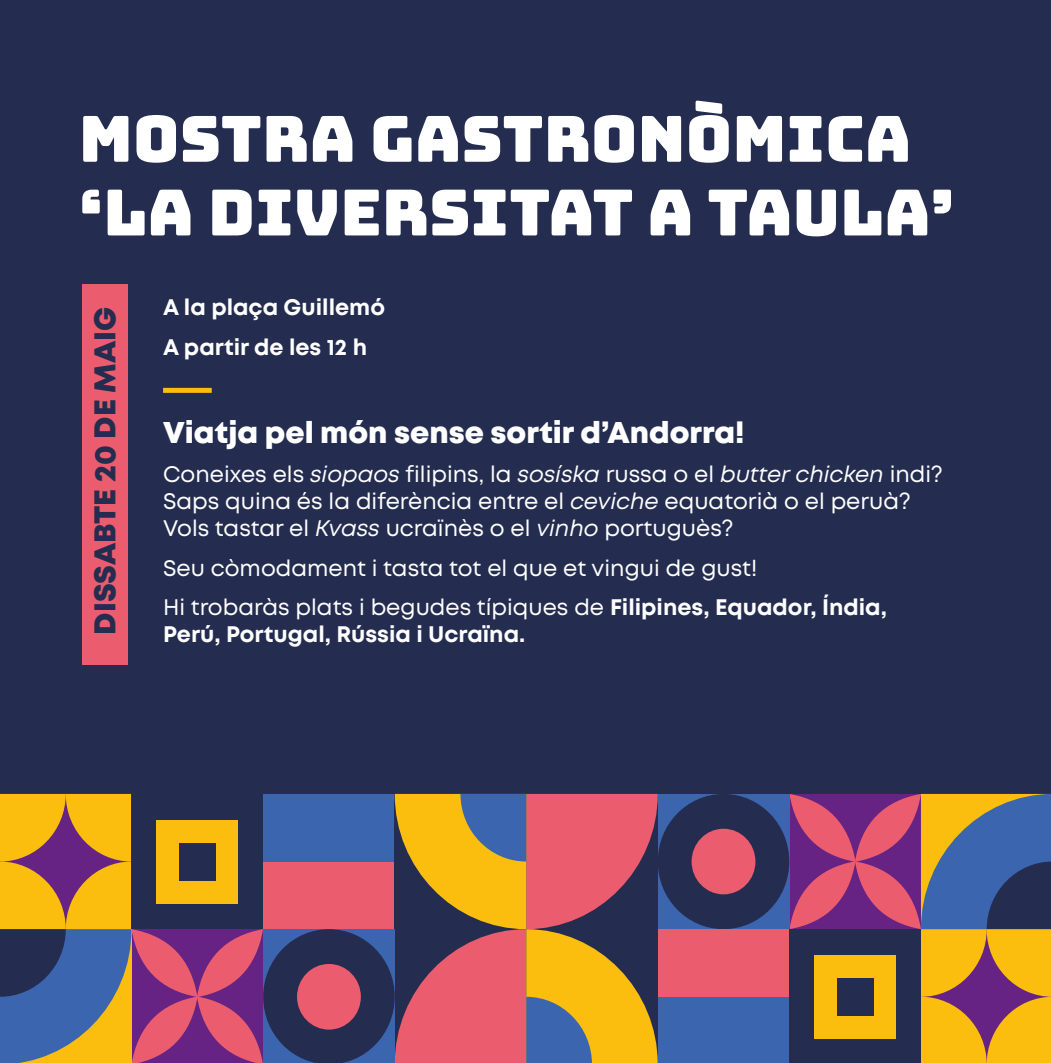
<style>
.page{position:relative;width:1051px;height:1063px;background:#fff}
.page>*{position:absolute;margin:0;border:0;box-sizing:border-box;transform-origin:0 0}
.t1{font:63.5px/73.8px "Bungee";color:#fff}
.t2{font:800 30px "Mont";color:#fff}
.t3{font:800 30px "Mont";color:#242d50}
.t4{font:22.5px/27px "Mont";color:#fff}
.t5{font:700 22.5px/39.5px "Mont";color:#fff}
.s1{font-style:italic}
.s2{font-weight:700}
</style>
<div class="page">
<div style="left:0;top:0;width:1051px;height:1062px;background:#242d50"></div>
<div style="left:82px;top:284px;width:45px;height:380px;background:#eb5d6e"></div>
<div style="left:163px;top:388px;width:49px;height:5px;background:#fcbe0e"></div>
<div style="left:657px;top:793px;width:132px;height:136px;background:#3b66af"></div>
<div style="left:657px;top:793px;width:132px;height:136px;background:#242d50;border-radius:50%"></div>
<div style="left:691px;top:828px;width:64px;height:66px;background:#eb5d6e;border-radius:50%"></div>
<div style="left:263px;top:861px;width:132px;height:68px;background:#eb5d6e"></div>
<div style="left:263px;top:793px;width:132px;height:68px;background:#3b66af"></div>
<div style="left:263px;top:929px;width:132px;height:133px;background:#3b66af"></div>
<div style="left:263px;top:929px;width:132px;height:133px;background:#242d50;border-radius:50%"></div>
<div style="left:297px;top:963px;width:64px;height:66px;background:#eb5d6e;border-radius:50%"></div>
<svg style="left:0;top:793px;width:263px;height:269px"></svg>
<svg style="left:789px;top:793px;width:262px;height:269px;background:#9e6c5e"></svg>
<div style="left:657px;top:929px;width:132px;height:67px;background:#eb5d6e"></div>
<div style="left:657px;top:996px;width:132px;height:66px;background:#3b66af"></div>
<div style="left:789px;top:929px;width:132px;height:133px;background:#242d50"></div>
<div style="left:814px;top:954px;width:81px;height:84px;background:#fcbe0e"></div>
<div style="left:837px;top:978px;width:36px;height:37px;background:#242d50"></div>
<svg style="left:395px;top:793px;width:262px;height:269px"></svg>
<h1 class="t1" style="left:79px;top:103px;width:877px">MOSTRA GASTRONÒMICA ‘LA DIVERSITAT A TAULA’</h1>
<h2 class="t3" style="left:85px;top:634px;width:329px;rotate:-90deg">DISSABTE 20 DE MAIG</h2>
<p class="t5" style="left:163px;top:287px;width:223px">A la plaça Guillemó<br>A partir de les 12 h</p>
<h2 class="t2" style="left:163px;top:412px;width:583px">Viatja pel món sense sortir d’Andorra!</h2>
<p class="t4" style="left:163px;top:461px;width:781px">Coneixes els <span class="s1">siopaos</span> filipins, la <span class="s1">sosíska</span> russa o el <span class="s1">butter chicken</span> indi?<br>Saps quina és la diferència entre el <span class="s1">ceviche</span> equatorià o el peruà?<br>Vols tastar el <span class="s1">Kvass</span> ucraïnès o el <span class="s1">vinho</span> portuguès?</p>
<p class="t4" style="left:163px;top:548px;width:725px;line-height:39.5px">Seu còmodament i tasta tot el que et vingui de gust!<br>Hi trobaràs plats i begudes típiques de <span class="s2">Filipines, Equador, Índia,</span></p>
<p class="t5" style="left:163px;top:614px;width:364px">Perú, Portugal, Rússia i Ucraïna.</p>
</div>
